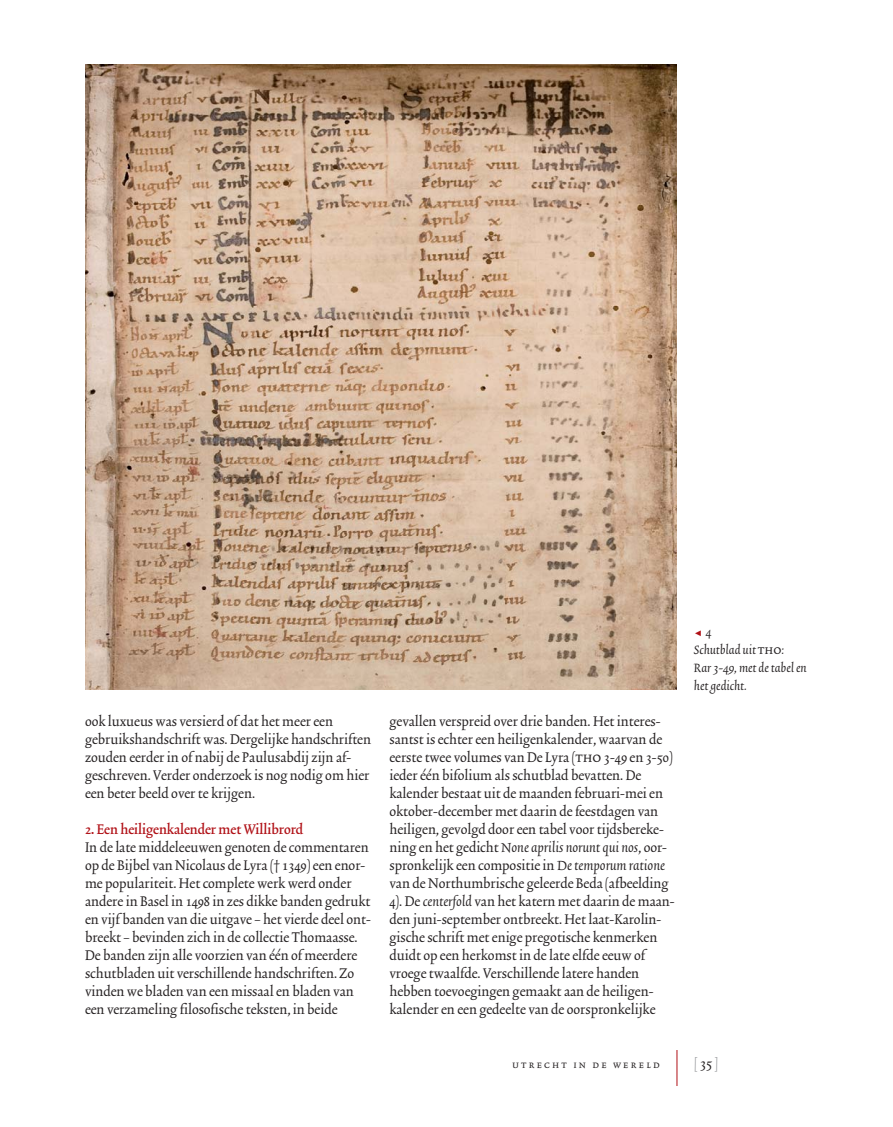
<style>
.page{position:relative;width:893px;height:1127px;background:#fff}
.page>*{position:absolute;margin:0;border:0;box-sizing:border-box;transform-origin:0 0}
.t1{font:16.5px/18px "Trinite No 2 Rom Con";color:#231f20}
.t2{font:16.5px "Trinite No 2 Rom Con";color:#939598}
.t3{font:italic 15px/18px "Trinite No 2";color:#231f20}
.t4{font:12px "Trinite No 2 Rom Con Exp";letter-spacing:.185em;color:#231f20}
.s1{font-family:"Trinite No 2 Med Con";color:#b01016}
.s2{font-family:"Trinite No 2 Rom Con Exp"}
.s3{font-family:"Trinite No 2";font-style:italic}
.s4{font-family:"Trinite No 2 Rom Con Exp";font-style:normal}
.s5{color:#231f20}
</style>
<div class="page">
<hr style="left:677px;top:1050px;width:1px;height:36px;background:#b01016">
<img style="left:85px;top:64px;width:592px;height:626px">
<p class="t1" style="left:85px;top:713px;width:287px">ook luxueus was versierd of dat het meer een gebruikshandschrift was. Dergelijke handschriften zouden eerder in of nabij de Paulusabdij zijn af&shy;geschreven. Verder onderzoek is nog nodig om hier een beter beeld over te krijgen.</p>
<p class="t1" style="left:85px;top:821px;width:287px"><span class="s1">2. Een heiligenkalender met Willibrord<br></span>In de late middeleeuwen genoten de commentaren op de Bijbel van Nicolaus de Lyra († 1349) een enor&shy;me populariteit. Het complete werk werd onder andere in Basel in 1498 in zes dikke banden gedrukt en vijf banden van die uitgave – het vierde deel ont&shy;breekt – bevinden zich in de collectie Thomaasse.<br>De banden zijn alle voorzien van één of meerdere schutbladen uit verschillende handschriften. Zo vinden we bladen van een missaal en bladen van een verzameling filosofische teksten, in beide</p>
<p class="t1" style="left:389px;top:713px;width:287px">gevallen verspreid over drie banden. Het interes&shy;santst is echter een heiligenkalender, waarvan de eerste twee volumes van De Lyra (<span class="s2">tho</span> 3-49 en 3-50) ieder één bifolium als schutblad bevatten. De kalender bestaat uit de maanden februari-mei en oktober-december met daarin de feestdagen van heiligen, gevolgd door een tabel voor tijdsbereke&shy;ning en het gedicht <span class="s3">None aprilis norunt qui nos</span>, oor&shy;spronkelijk een compositie in <span class="s3">De temporum ratione </span>van de Northumbrische geleerde Beda (afbeelding 4). De <span class="s3">centerfold</span>van het katern met daarin de maan&shy;den juni-september ontbreekt. Het laat-Karolin&shy;gische schrift met enige pregotische kenmerken duidt op een herkomst in de late elfde eeuw of vroege twaalfde. Verschillende latere handen hebben toevoegingen gemaakt aan de heiligen&shy;kalender en een gedeelte van de oorspronkelijke</p>
<p class="t3" style="left:694px;top:623px;width:114px;text-indent:12px">4<br>Schutblad uit <span class="s4">tho</span>:<br>Rar 3-49, met de tabel en het gedicht.</p>
<p class="t4" style="left:512px;top:1057px;width:149px">utrecht in de wereld</p>
<p class="t2" style="left:694px;top:1056px;width:26px">[<span class="s5">35</span>]</p>
</div>
